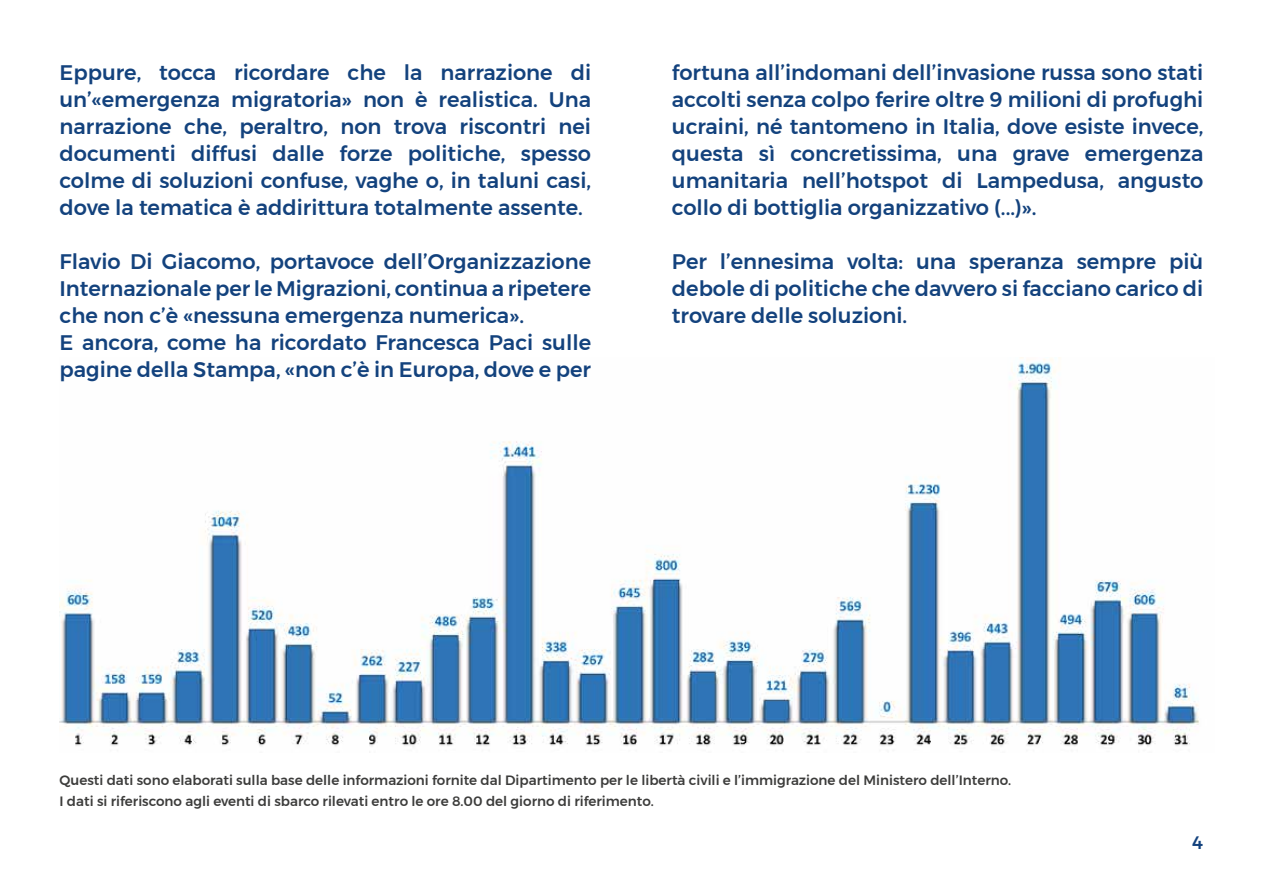
<style>
.page{position:relative;width:1263px;height:893px;background:#fff}
.page>*{position:absolute;margin:0;border:0;box-sizing:border-box;transform-origin:0 0}
.t1{font:500 21px/27px "Montserrat";color:#13427d;text-align:justify}
.t2{font:500 18px "Montserrat";color:#13427d}
.t3{font:500 13.5px/21px "Montserrat";color:#3c3c3b}
</style>
<div class="page">
<img style="left:60px;top:357px;width:1139px;height:389px">
<p class="t1" style="left:60px;top:59px;width:533px">Eppure, tocca ricordare che la narrazione di un’«emergenza migratoria» non è realistica. Una narrazione che, peraltro, non trova riscontri nei documenti diffusi dalle forze politiche, spesso colme di soluzioni confuse, vaghe o, in taluni casi, dove la tematica è addirittura totalmente assente.</p>
<p class="t1" style="left:60px;top:248px;width:533px;text-align:left">Flavio Di Giacomo, portavoce dell’Organizzazione Internazionale per le Migrazioni, continua a ripetere che non c’è «nessuna emergenza numerica».<br>E ancora, come ha ricordato Francesca Paci sulle pagine della Stampa, «non c’è in Europa, dove e per</p>
<p class="t1" style="left:672px;top:59px;width:533px">fortuna all’indomani dell’invasione russa sono stati accolti senza colpo ferire oltre 9 milioni di profughi ucraini, né tantomeno in Italia, dove esiste invece, questa sì concretissima, una grave emergenza umanitaria nell’hotspot di Lampedusa, angusto collo di bottiglia organizzativo (...)».</p>
<p class="t1" style="left:672px;top:248px;width:533px">Per l’ennesima volta: una speranza sempre più debole di politiche che davvero si facciano carico di trovare delle soluzioni.</p>
<p class="t3" style="left:60px;top:769px;width:953px">Questi dati sono elaborati sulla base delle informazioni fornite dal Dipartimento per le libertà civili e l’immigrazione del Ministero dell’Interno.<br>I dati si riferiscono agli eventi di sbarco rilevati entro le ore 8.00 del giorno di riferimento.</p>
<p class="t2" style="left:1193px;top:828px;width:12px">4</p>
</div>
